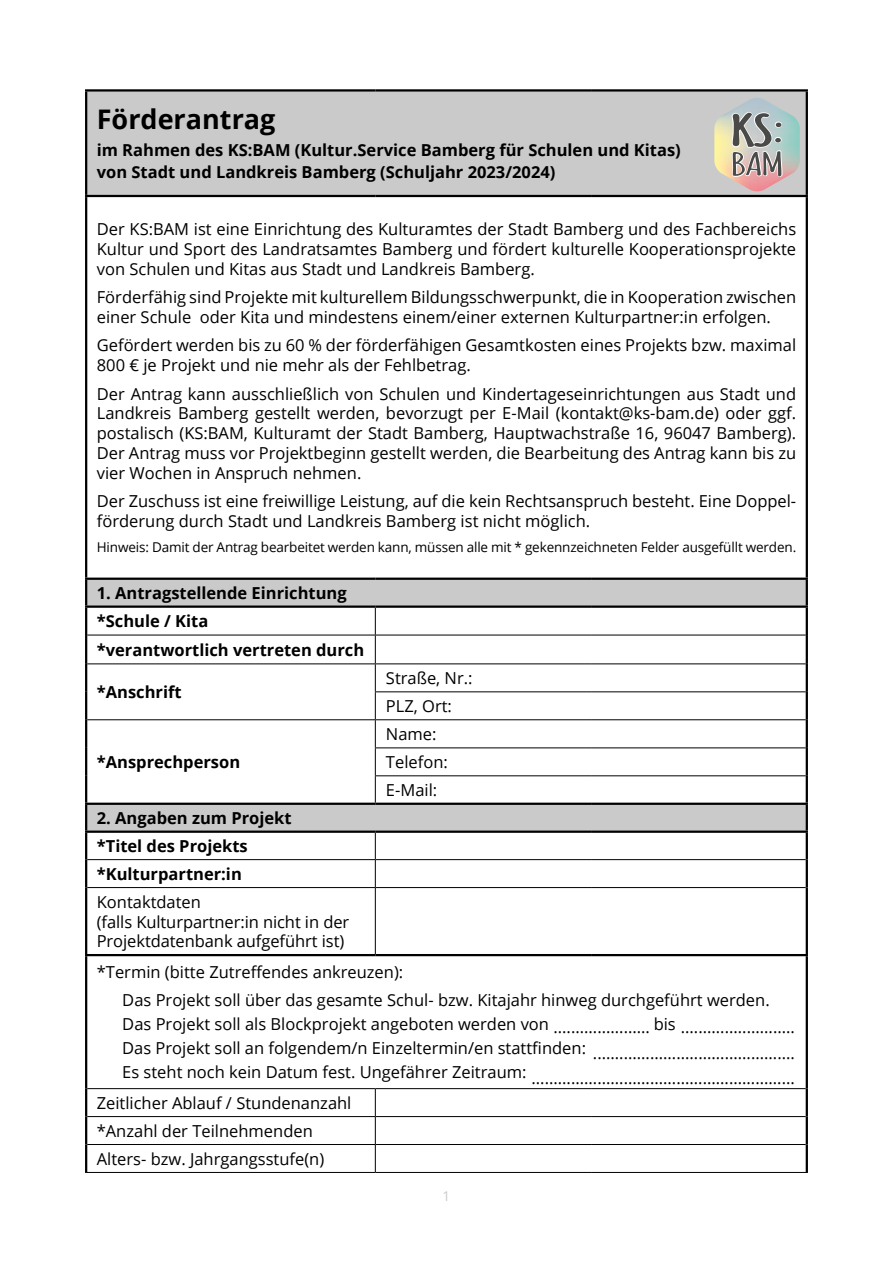
<style>
.page{position:relative;width:893px;height:1263px;background:#fff}
.page>*{position:absolute;margin:0;border:0;box-sizing:border-box;transform-origin:0 0}
.t1{font:700 27px "Open Sans";color:#000}
.t2{font:16.5px/19.8px "Open Sans";color:#000}
.t3{font:700 16.5px/28.3px "Open Sans";color:#000}
.t4{font:13.5px "Open Sans";letter-spacing:-.01em;color:#000}
.t5{font:13.5px "Open Sans";color:#cacaca}
</style>
<div class="page">
<svg style="left:87px;top:92px;width:719px;height:738px"></svg>
<hr style="left:87px;top:635px;width:288px;height:1px;background:#000">
<hr style="left:375px;top:635px;width:216px;height:1px;background:#000">
<hr style="left:591px;top:635px;width:215px;height:1px;background:#000">
<hr style="left:87px;top:663px;width:288px;height:1px;background:#000">
<hr style="left:375px;top:663px;width:216px;height:1px;background:#000">
<hr style="left:591px;top:663px;width:215px;height:1px;background:#000">
<hr style="left:375px;top:691px;width:216px;height:1px;background:#000">
<hr style="left:591px;top:691px;width:215px;height:1px;background:#000">
<hr style="left:87px;top:719px;width:288px;height:1px;background:#000">
<hr style="left:375px;top:719px;width:216px;height:1px;background:#000">
<hr style="left:591px;top:719px;width:215px;height:1px;background:#000">
<hr style="left:375px;top:747px;width:216px;height:1px;background:#000">
<hr style="left:591px;top:747px;width:215px;height:1px;background:#000">
<hr style="left:375px;top:775px;width:216px;height:1px;background:#000">
<svg style="left:375px;top:608px;width:1px;height:195px"></svg>
<hr style="left:591px;top:775px;width:215px;height:1px;background:#000">
<hr style="left:87px;top:859px;width:288px;height:1px;background:#000">
<hr style="left:375px;top:859px;width:216px;height:1px;background:#000">
<svg style="left:375px;top:833px;width:1px;height:54px"></svg>
<hr style="left:591px;top:859px;width:215px;height:1px;background:#000">
<hr style="left:87px;top:887px;width:288px;height:1px;background:#000">
<hr style="left:375px;top:887px;width:216px;height:1px;background:#000">
<hr style="left:375px;top:888px;width:1px;height:66px;background:#000">
<hr style="left:591px;top:887px;width:215px;height:1px;background:#000">
<hr style="left:87px;top:1088px;width:288px;height:1px;background:#000">
<hr style="left:375px;top:1088px;width:216px;height:1px;background:#000">
<hr style="left:591px;top:1088px;width:215px;height:1px;background:#000">
<hr style="left:87px;top:1116px;width:288px;height:1px;background:#000">
<hr style="left:375px;top:1116px;width:216px;height:1px;background:#000">
<hr style="left:591px;top:1116px;width:215px;height:1px;background:#000">
<svg style="left:375px;top:1089px;width:1px;height:83px"></svg>
<hr style="left:85px;top:195px;width:290px;height:2px;background:#000">
<hr style="left:375px;top:195px;width:216px;height:2px;background:#000">
<hr style="left:591px;top:195px;width:217px;height:2px;background:#000">
<hr style="left:85px;top:578px;width:290px;height:2px;background:#000">
<hr style="left:375px;top:578px;width:216px;height:2px;background:#000">
<hr style="left:591px;top:578px;width:217px;height:2px;background:#000">
<hr style="left:85px;top:605px;width:290px;height:3px;background:#000">
<hr style="left:375px;top:605px;width:216px;height:3px;background:#000">
<hr style="left:591px;top:605px;width:217px;height:3px;background:#000">
<hr style="left:85px;top:803px;width:290px;height:2px;background:#000">
<hr style="left:375px;top:803px;width:216px;height:2px;background:#000">
<hr style="left:591px;top:803px;width:217px;height:2px;background:#000">
<hr style="left:85px;top:830px;width:290px;height:3px;background:#000">
<hr style="left:375px;top:830px;width:216px;height:3px;background:#000">
<hr style="left:591px;top:830px;width:217px;height:3px;background:#000">
<hr style="left:85px;top:954px;width:290px;height:2px;background:#000">
<hr style="left:375px;top:954px;width:216px;height:2px;background:#000">
<hr style="left:591px;top:954px;width:217px;height:2px;background:#000">
<hr style="left:87px;top:1144px;width:288px;height:1px;background:#000">
<hr style="left:375px;top:1144px;width:216px;height:1px;background:#000">
<hr style="left:591px;top:1144px;width:215px;height:1px;background:#000">
<hr style="left:85px;top:1172px;width:290px;height:1px;background:#000">
<hr style="left:375px;top:1172px;width:216px;height:1px;background:#000">
<hr style="left:591px;top:1172px;width:217px;height:1px;background:#000">
<hr style="left:85px;top:89px;width:290px;height:3px;background:#000">
<hr style="left:85px;top:92px;width:2px;height:103px;background:#000">
<hr style="left:375px;top:89px;width:216px;height:3px;background:#000">
<hr style="left:591px;top:89px;width:217px;height:3px;background:#000">
<hr style="left:806px;top:92px;width:2px;height:103px;background:#000">
<hr style="left:85px;top:197px;width:2px;height:381px;background:#000">
<hr style="left:806px;top:197px;width:2px;height:381px;background:#000">
<hr style="left:85px;top:580px;width:2px;height:25px;background:#000">
<hr style="left:806px;top:580px;width:2px;height:25px;background:#000">
<hr style="left:85px;top:608px;width:2px;height:27px;background:#000">
<hr style="left:806px;top:608px;width:2px;height:27px;background:#000">
<hr style="left:85px;top:635px;width:2px;height:29px;background:#000">
<hr style="left:806px;top:635px;width:2px;height:29px;background:#000">
<hr style="left:85px;top:664px;width:2px;height:28px;background:#000">
<hr style="left:85px;top:692px;width:2px;height:28px;background:#000">
<hr style="left:806px;top:664px;width:2px;height:28px;background:#000">
<hr style="left:806px;top:692px;width:2px;height:28px;background:#000">
<hr style="left:85px;top:720px;width:2px;height:28px;background:#000">
<hr style="left:85px;top:748px;width:2px;height:28px;background:#000">
<hr style="left:85px;top:776px;width:2px;height:27px;background:#000">
<hr style="left:806px;top:720px;width:2px;height:28px;background:#000">
<hr style="left:806px;top:748px;width:2px;height:28px;background:#000">
<hr style="left:806px;top:776px;width:2px;height:27px;background:#000">
<hr style="left:85px;top:805px;width:2px;height:25px;background:#000">
<hr style="left:806px;top:805px;width:2px;height:25px;background:#000">
<hr style="left:85px;top:833px;width:2px;height:27px;background:#000">
<hr style="left:806px;top:833px;width:2px;height:27px;background:#000">
<hr style="left:85px;top:860px;width:2px;height:27px;background:#000">
<hr style="left:806px;top:860px;width:2px;height:27px;background:#000">
<hr style="left:85px;top:887px;width:2px;height:67px;background:#000">
<hr style="left:806px;top:887px;width:2px;height:67px;background:#000">
<hr style="left:85px;top:956px;width:2px;height:133px;background:#000">
<hr style="left:806px;top:956px;width:2px;height:133px;background:#000">
<hr style="left:85px;top:1089px;width:2px;height:27px;background:#000">
<hr style="left:806px;top:1089px;width:2px;height:27px;background:#000">
<hr style="left:85px;top:1116px;width:2px;height:28px;background:#000">
<hr style="left:806px;top:1116px;width:2px;height:28px;background:#000">
<hr style="left:85px;top:1144px;width:2px;height:28px;background:#000">
<hr style="left:806px;top:1144px;width:2px;height:28px;background:#000">
<svg style="left:714px;top:98px;width:86px;height:93px;background:#bcb9b1"></svg>
<h1 class="t1" style="left:97px;top:100px;width:180px">Förderantrag</h1>
<p class="t3" style="left:97px;top:138px;width:586px;line-height:22.5px">im Rahmen des KS:BAM (Kultur.Service Bamberg für Schulen und Kitas) von Stadt und Landkreis Bamberg (Schuljahr 2023/2024)</p>
<p class="t2" style="left:97px;top:219px;width:701px;text-align:justify">Der KS:BAM ist eine Einrichtung des Kulturamtes der Stadt Bamberg und des Fachbereichs Kultur und Sport des Landratsamtes Bamberg und fördert kulturelle Kooperationsprojekte von Schulen und Kitas aus Stadt und Landkreis Bamberg.</p>
<p class="t2" style="left:97px;top:287px;width:701px">Förderfähig sind Projekte mit kulturellem Bildungsschwerpunkt, die in Kooperation zwischen einer Schule oder Kita und mindestens einem/einer externen Kulturpartner:in erfolgen.</p>
<p class="t2" style="left:97px;top:335px;width:701px">Gefördert werden bis zu 60 % der förderfähigen Gesamtkosten eines Projekts bzw. maximal<br>800 € je Projekt und nie mehr als der Fehlbetrag.</p>
<p class="t2" style="left:97px;top:383px;width:701px;text-align:justify">Der Antrag kann ausschließlich von Schulen und Kindertageseinrichtungen aus Stadt und Landkreis Bamberg gestellt werden, bevorzugt per E-Mail (kontakt@ks-bam.de) oder ggf. postalisch (KS:BAM, Kulturamt der Stadt Bamberg, Hauptwachstraße 16, 96047 Bamberg).<br>Der Antrag muss vor Projektbeginn gestellt werden, die Bearbeitung des Antrag kann bis zu vier Wochen in Anspruch nehmen.</p>
<p class="t2" style="left:97px;top:491px;width:701px">Der Zuschuss ist eine freiwillige Leistung, auf die kein Rechtsanspruch besteht. Eine Doppel&shy;förderung durch Stadt und Landkreis Bamberg ist nicht möglich.</p>
<p class="t4" style="left:97px;top:538px;width:701px">Hinweis: Damit der Antrag bearbeitet werden kann, müssen alle mit * gekennzeichneten Felder ausgefüllt werden.</p>
<p class="t3" style="left:97px;top:578px;width:269px">1. Antragstellende Einrichtung *Schule / Kita<br>*verantwortlich vertreten durch</p>
<p class="t3" style="left:97px;top:677px;width:86px">*Anschrift</p>
<p class="t2" style="left:386px;top:664px;width:88px;line-height:27.9px">Straße, Nr.:<br>PLZ, Ort:</p>
<p class="t3" style="left:97px;top:747px;width:145px">*Ansprechperson</p>
<p class="t2" style="left:386px;top:720px;width:63px;line-height:28px">Name:<br>Telefon:<br>E-Mail:</p>
<p class="t3" style="left:97px;top:804px;width:196px;line-height:27.9px">2. Angaben zum Projekt *Titel des Projekts *Kulturpartner:in</p>
<p class="t2" style="left:97px;top:891px;width:254px">Kontaktdaten<br>(falls Kulturpartner:in nicht in der<br>Projektdatenbank aufgeführt ist)</p>
<p class="t2" style="left:122px;top:957px;width:649px;line-height:28.3px;text-indent:-26px">*Termin (bitte Zutreffendes ankreuzen):<br>Das Projekt soll über das gesamte Schul- bzw. Kitajahr hinweg durchgeführt werden.</p>
<p class="t2" style="left:122px;top:1012px;width:674px;line-height:24px">Das Projekt soll als Blockprojekt angeboten werden von ...................... bis ..........................<br>Das Projekt soll an folgendem/n Einzeltermin/en stattfinden: ..............................................</p>
<p class="t2" style="left:97px;top:1066px;width:700px;line-height:24.5px;text-indent:26px">Es steht noch kein Datum fest. Ungefährer Zeitraum: ............................................................<br>Zeitlicher Ablauf / Stundenanzahl</p>
<p class="t2" style="left:97px;top:1116px;width:229px;line-height:27.9px">*Anzahl der Teilnehmenden<br>Alters- bzw. Jahrgangsstufe(n)</p>
<p class="t5" style="left:443px;top:1187px;width:9px">1</p>
</div>
